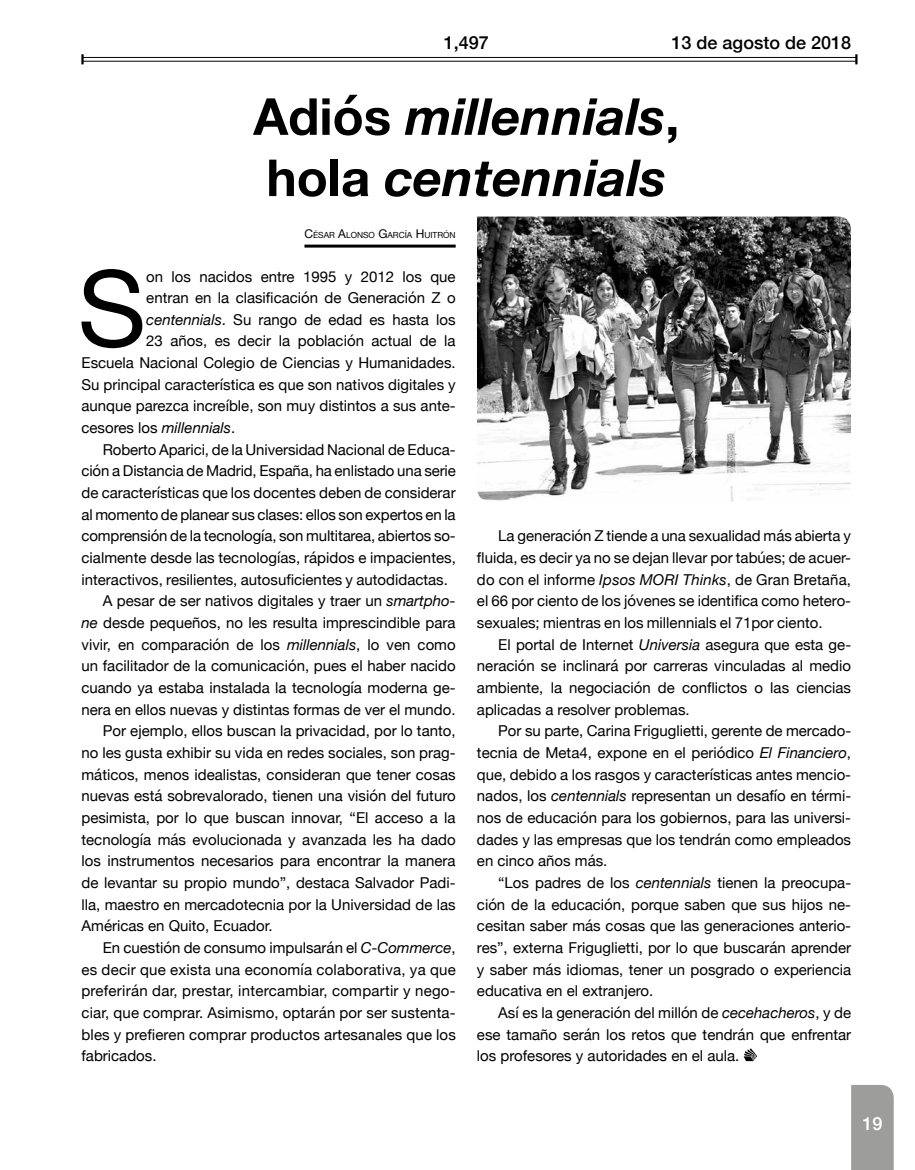
<style>
.page{position:relative;width:915px;height:1170px;background:#fff}
.page>*{position:absolute;margin:0;border:0;box-sizing:border-box;transform-origin:0 0}
.t1{font:105.9px "Helvetica Neue";color:#000}
.t2{font:italic 700 51px/61.2px "Helvetica Neue";color:#000}
.t3{font:500 18px "Helvetica Neue";color:#000}
.t4{font:500 18px "Helvetica Neue";color:#fff}
.t5{font:15px/21.6px "Helvetica Neue";color:#000;text-align:justify}
.t6{font:8.4px "Helvetica Neue";color:#000}
.s1{font-style:normal}
.s2{font-size:12px}
.s3{font-style:italic}
</style>
<div class="page">
<div style="left:851px;top:1085px;width:42px;height:84px;background:#9d9d9c"></div>
<hr style="left:82px;top:57px;width:774px;height:1px;background:#000">
<hr style="left:82px;top:61px;width:774px;height:1px;background:#000">
<svg style="left:855px;top:54px;width:2px;height:10px"></svg>
<svg style="left:81px;top:54px;width:3px;height:10px"></svg>
<hr style="left:304px;top:244px;width:151px;height:3px;background:#000">
<svg style="left:743px;top:1048px;width:14px;height:12px"></svg>
<img style="left:477px;top:216px;width:373px;height:285px">
<p class="t3" style="left:443px;top:28px;width:47px">1,497</p>
<p class="t3" style="left:671px;top:28px;width:181px">13 de agosto de 2018</p>
<h2 class="t2" style="left:253px;top:87px;width:427px"><span class="s1">Adiós</span> millennials<span class="s1">, hola</span> centennials</h2>
<p class="t6" style="left:304px;top:229px;width:153px"><span class="s2">C</span>ÉSAR <span class="s2">A</span>LONSO <span class="s2">G</span>ARCÍA <span class="s2">H</span>UITRÓN</p>
<h1 class="t1" style="left:78px;top:232px;width:70px">S</h1>
<p class="t5" style="left:146px;top:266px;width:311px">on los nacidos entre 1995 y 2012 los que</p>
<p class="t5" style="left:146px;top:288px;width:311px">entran en la clasificación de Generación Z o</p>
<p class="t5" style="left:146px;top:309px;width:311px"><span class="s3">centennials</span>. Su rango de edad es hasta los</p>
<p class="t5" style="left:146px;top:331px;width:311px">23 años, es decir la población actual de la</p>
<p class="t5" style="left:81px;top:353px;width:375px">Escuela Nacional Colegio de Ciencias y Humanidades.</p>
<p class="t5" style="left:81px;top:374px;width:375px">Su principal característica es que son nativos digitales y</p>
<p class="t5" style="left:81px;top:396px;width:375px">aunque parezca increíble, son muy distintos a sus ante-</p>
<p class="t5" style="left:81px;top:418px;width:155px">cesores los <span class="s3">millennials</span>.</p>
<p class="t5" style="left:103px;top:439px;width:354px">Roberto Aparici, de la Universidad Nacional de Educa-</p>
<p class="t5" style="left:81px;top:461px;width:376px">ción a Distancia de Madrid, España, ha enlistado una serie</p>
<p class="t5" style="left:81px;top:483px;width:375px">de características que los docentes deben de considerar</p>
<p class="t5" style="left:81px;top:504px;width:375px">al momento de planear sus clases: ellos son expertos en la</p>
<p class="t5" style="left:81px;top:526px;width:375px">comprensión de la tecnología, son multitarea, abiertos so-</p>
<p class="t5" style="left:81px;top:547px;width:376px">cialmente desde las tecnologías, rápidos e impacientes,</p>
<p class="t5" style="left:81px;top:569px;width:368px">interactivos, resilientes, autosuficientes y autodidactas.</p>
<p class="t5" style="left:103px;top:591px;width:354px">A pesar de ser nativos digitales y traer un <span class="s3">smartpho-</span></p>
<p class="t5" style="left:81px;top:612px;width:375px"><span class="s3">ne</span> desde pequeños, no les resulta imprescindible para</p>
<p class="t5" style="left:81px;top:634px;width:375px">vivir, en comparación de los <span class="s3">millennials</span>, lo ven como</p>
<p class="t5" style="left:81px;top:656px;width:375px">un facilitador de la comunicación, pues el haber nacido</p>
<p class="t5" style="left:81px;top:677px;width:375px">cuando ya estaba instalada la tecnología moderna ge-</p>
<p class="t5" style="left:81px;top:699px;width:375px">nera en ellos nuevas y distintas formas de ver el mundo.</p>
<p class="t5" style="left:103px;top:721px;width:354px">Por ejemplo, ellos buscan la privacidad, por lo tanto,</p>
<p class="t5" style="left:81px;top:742px;width:375px">no les gusta exhibir su vida en redes sociales, son prag-</p>
<p class="t5" style="left:81px;top:764px;width:375px">máticos, menos idealistas, consideran que tener cosas</p>
<p class="t5" style="left:81px;top:786px;width:375px">nuevas está sobrevalorado, tienen una visión del futuro</p>
<p class="t5" style="left:81px;top:807px;width:375px">pesimista, por lo que buscan innovar, “El acceso a la</p>
<p class="t5" style="left:81px;top:829px;width:375px">tecnología más evolucionada y avanzada les ha dado</p>
<p class="t5" style="left:81px;top:850px;width:375px">los instrumentos necesarios para encontrar la manera</p>
<p class="t5" style="left:81px;top:872px;width:375px">de levantar su propio mundo”, destaca Salvador Padi-</p>
<p class="t5" style="left:81px;top:894px;width:375px">lla, maestro en mercadotecnia por la Universidad de las</p>
<p class="t5" style="left:81px;top:915px;width:192px">Américas en Quito, Ecuador.</p>
<p class="t5" style="left:103px;top:937px;width:354px">En cuestión de consumo impulsarán el <span class="s3">C-Commerce</span>,</p>
<p class="t5" style="left:81px;top:959px;width:376px">es decir que exista una economía colaborativa, ya que</p>
<p class="t5" style="left:81px;top:980px;width:375px">preferirán dar, prestar, intercambiar, compartir y nego-</p>
<p class="t5" style="left:81px;top:1002px;width:375px">ciar, que comprar. Asimismo, optarán por ser sustenta-</p>
<p class="t5" style="left:81px;top:1024px;width:376px">bles y prefieren comprar productos artesanales que los</p>
<p class="t5" style="left:81px;top:1045px;width:76px">fabricados.</p>
<p class="t5" style="left:477px;top:526px;width:375px;text-indent:21px">La generación Z tiende a una sexualidad más abierta y fluida, es decir ya no se dejan llevar por tabúes; de acuer&shy;do con el informe <span class="s3">Ipsos MORI Thinks</span>, de Gran Bretaña, el 66 por ciento de los jóvenes se identifica como hetero&shy;sexuales; mientras en los millennials el 71por ciento.</p>
<p class="t5" style="left:477px;top:634px;width:375px;text-indent:21px">El portal de Internet <span class="s3">Universia</span> asegura que esta ge&shy;neración se inclinará por carreras vinculadas al medio ambiente, la negociación de conflictos o las ciencias aplicadas a resolver problemas.</p>
<p class="t5" style="left:477px;top:721px;width:375px;text-indent:21px">Por su parte, Carina Friguglietti, gerente de mercado&shy;tecnia de Meta4, expone en el periódico <span class="s3">El Financiero</span>, que, debido a los rasgos y características antes mencio&shy;nados, los <span class="s3">centennials</span> representan un desafío en térmi&shy;nos de educación para los gobiernos, para las universi&shy;dades y las empresas que los tendrán como empleados en cinco años más.</p>
<p class="t5" style="left:477px;top:872px;width:375px;text-indent:21px">“Los padres de los <span class="s3">centennials</span> tienen la preocupa&shy;ción de la educación, porque saben que sus hijos ne&shy;cesitan saber más cosas que las generaciones anterio&shy;res”, externa Friguglietti, por lo que buscarán aprender y saber más idiomas, tener un posgrado o experiencia educativa en el extranjero.</p>
<p class="t5" style="left:477px;top:1002px;width:375px;text-indent:21px">Así es la generación del millón de <span class="s3">cecehacheros</span>, y de ese tamaño serán los retos que tendrán que enfrentar los profesores y autoridades en el aula.</p>
<p class="t4" style="left:862px;top:1108px;width:22px">19</p>
</div>
